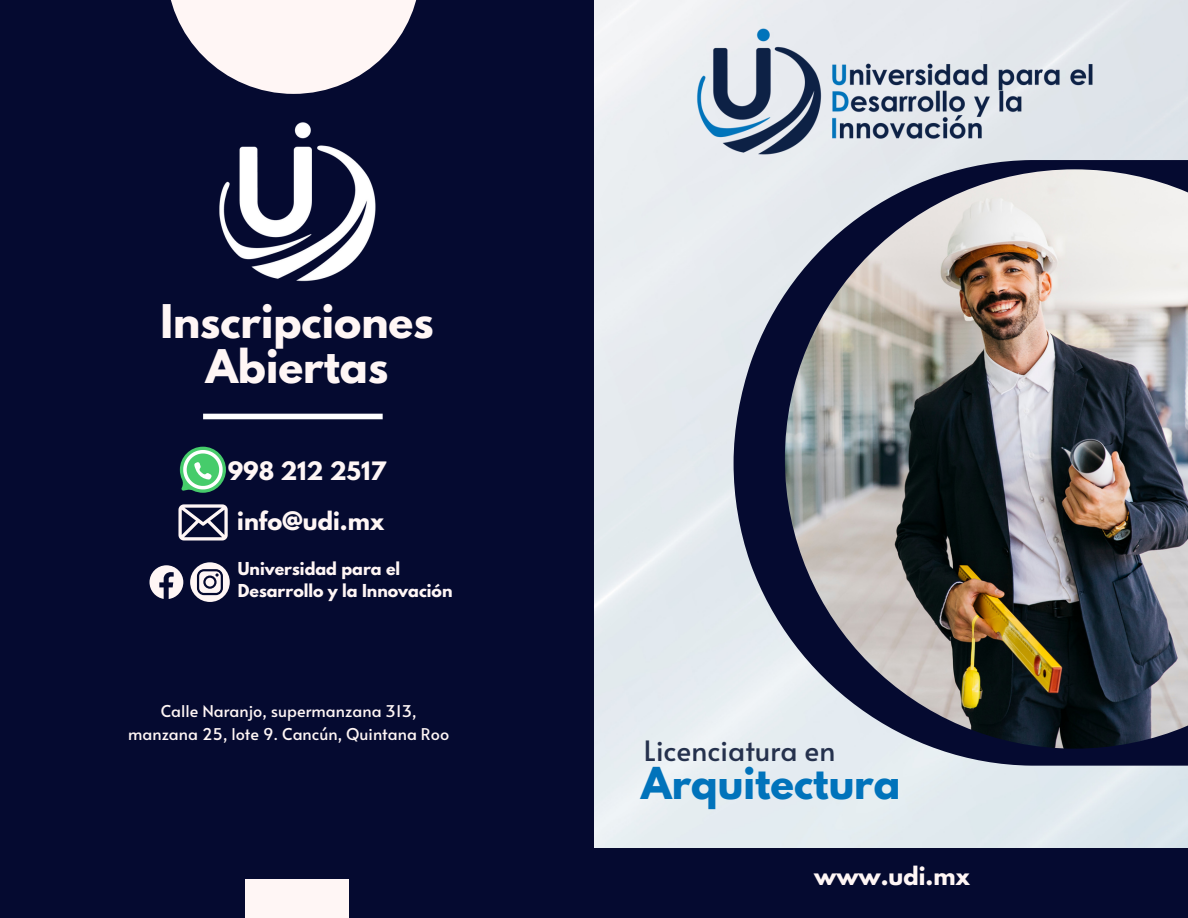
<style>
.page{position:relative;width:1188px;height:918px;background:#fff}
.page>*{position:absolute;margin:0;border:0;box-sizing:border-box;transform-origin:0 0}
.t1{font:700 41.1px/45.2px "League Spartan";color:#fff6f5;text-align:center}
.t2{font:700 39px "League Spartan";color:#0173bb}
.t3{font:27.9px "Alata";color:#25314d}
.t4{font:700 22.5px "League Spartan";color:#fff6f5}
.t5{font:16.2px "Alata";color:#fff6f5}
.t6{font:700 15.75px/22.2px "League Spartan";color:#fff6f5}
</style>
<div class="page">
<img style="left:594px;top:0;width:594px;height:848px">
<svg style="left:734px;top:160px;width:454px;height:605px;background:#7a8094"></svg>
<img style="left:785px;top:169px;width:403px;height:580px">
<img style="left:674px;top:0;width:476px;height:255px">
<div style="left:0;top:0;width:594px;height:918px;background:#050a30"></div>
<img style="left:219px;top:122px;width:157px;height:160px">
<div style="left:203px;top:414px;width:180px;height:5px;background:#fff"></div>
<svg style="left:180px;top:447px;width:46px;height:46px"></svg>
<svg style="left:178px;top:504px;width:50px;height:36px"></svg>
<svg style="left:150px;top:565px;width:33px;height:34px"></svg>
<svg style="left:190px;top:562px;width:40px;height:40px"></svg>
<svg style="left:171px;top:0;width:246px;height:94px;fill:#fff6f5"></svg>
<div style="left:245px;top:880px;width:104px;height:38px;background:#fff6f5"></div>
<div style="left:579px;top:848px;width:609px;height:70px;background:#050a30"></div>
<h3 class="t1" style="left:160px;top:304px;width:275px">Inscripciones<br>Abiertas</h3>
<p class="t4" style="left:228px;top:460px;width:160px">998 212 2517</p>
<p class="t4" style="left:237px;top:510px;width:149px">info@udi.mx</p>
<p class="t6" style="left:238px;top:560px;width:216px">Universidad para el<br>Desarrollo y la Innovación</p>
<h4 class="t5" style="left:161px;top:700px;width:257px">Calle Naranjo, supermanzana 313,</h4>
<p class="t5" style="left:128px;top:722px;width:323px">manzana 25, lote 9. Cancún, Quintana Roo</p>
<h3 class="t3" style="left:644px;top:730px;width:193px">Licenciatura en</h3>
<p class="t2" style="left:641px;top:764px;width:261px">Arquitectura</p>
<p class="t4" style="left:814px;top:865px;width:158px">www.udi.mx</p>
</div>
